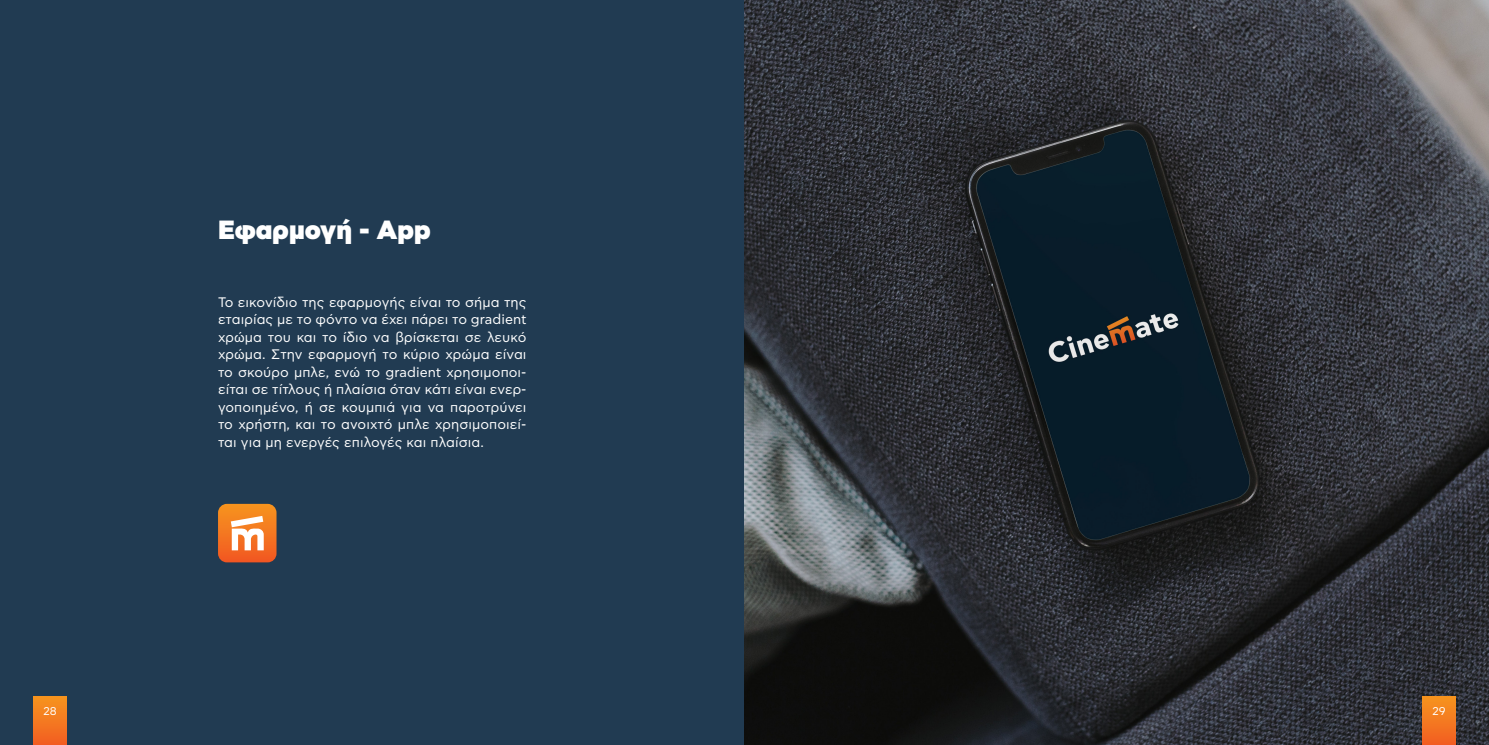
<style>
.page{position:relative;width:1489px;height:745px;background:#fff}
.page>*{position:absolute;margin:0;border:0;box-sizing:border-box;transform-origin:0 0}
.t1{font:900 26.25px "Asty CF Std";color:#fff}
.t2{font:13.75px/17.5px "Asty CF Std";letter-spacing:.005em;color:#fff;text-align:justify}
.t3{font:11.25px "Asty CF Std";color:#fff}
</style>
<div class="page">
<div style="left:0;top:0;width:744px;height:744px;background:#213b52"></div>
<img style="left:744px;top:0;width:744px;height:744px">
<svg style="left:218px;top:503px;width:58px;height:59px;background:#ef8f4d"></svg>
<div style="left:1421px;top:696px;width:34px;height:48px;background:linear-gradient(to bottom,#f6951e,#f26022)"></div>
<div style="left:33px;top:696px;width:34px;height:48px;background:linear-gradient(to bottom,#f6951e,#f26022)"></div>
<p class="t1" style="left:218px;top:213px;width:214px">Εφαρμογή - App</p>
<p class="t2" style="left:218px;top:293px;width:310px">Το εικονίδιο της εφαρμογής είναι το σήμα της εταιρίας με το φόντο να έχει πάρει το gradient χρώμα του και το ίδιο να βρίσκεται σε λευκό χρώμα. Στην εφαρμογή το κύριο χρώμα είναι το σκούρο μπλε, ενώ το gradient χρησιμοποι&shy;είται σε τίτλους ή πλαίσια όταν κάτι είναι ενερ&shy;γοποιημένο, ή σε κουμπιά για να παροτρύνει το χρήστη, και το ανοιχτό μπλε χρησιμοποιεί&shy;ται για μη ενεργές επιλογές και πλαίσια.</p>
<p class="t3" style="left:43px;top:704px;width:15px">28</p>
<p class="t3" style="left:1432px;top:704px;width:15px">29</p>
</div>
